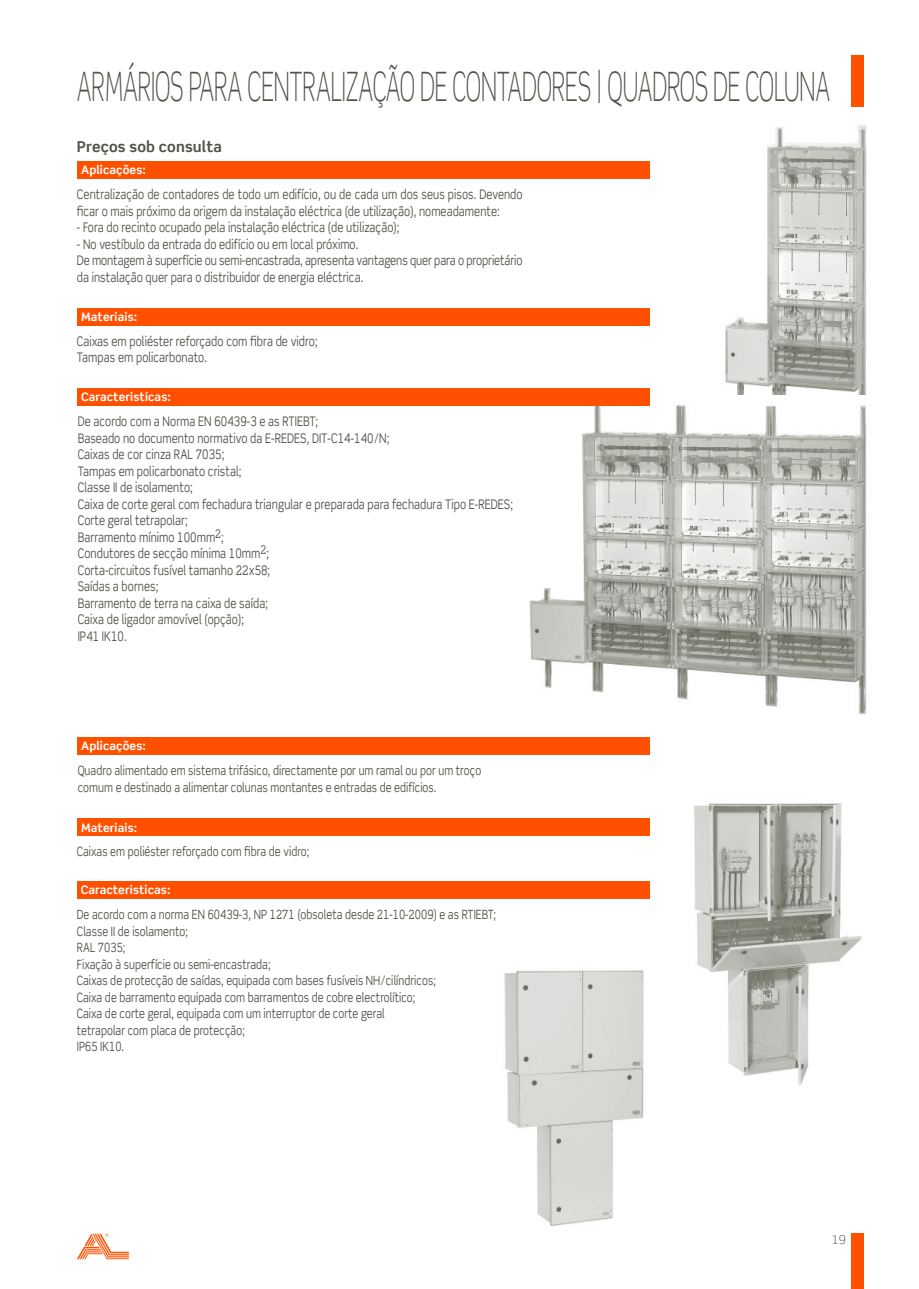
<style>
.page{position:relative;width:919px;height:1289px;background:#fff}
.page>*{position:absolute;margin:0;border:0;box-sizing:border-box;transform-origin:0 0}
.t1{font:300 40.5px "Scene Std";letter-spacing:-.005em;color:#535249;scale:.57 1}
.t2{font:700 15px "Scene Std";letter-spacing:.01em;color:#535249}
.t3{font:13.2px/16.5px "Scene Std";letter-spacing:.005em;color:#535249;scale:.8 1}
.t4{font:12.75px/16.5px "Scene Std";letter-spacing:.005em;color:#535249;scale:.8 1}
.t5{font:300 12px "Scene Std";color:#535249}
.t6{font:700 11.7px "Scene Std";letter-spacing:.01em;color:#fff}
</style>
<div class="page">
<div style="left:77px;top:162px;width:572px;height:17px;background:#ff5000"></div>
<img style="left:725px;top:125px;width:142px;height:270px">
<img style="left:510px;top:395px;width:357px;height:319px">
<div style="left:77px;top:308px;width:572px;height:17px;background:#ff5000"></div>
<div style="left:77px;top:388px;width:572px;height:17px;background:#ff5000"></div>
<div style="left:77px;top:737px;width:572px;height:17px;background:#ff5000"></div>
<div style="left:77px;top:818px;width:572px;height:17px;background:#ff5000"></div>
<div style="left:77px;top:881px;width:572px;height:17px;background:#ff5000"></div>
<div style="left:851px;top:1233px;width:12px;height:56px;background:#ff5000"></div>
<div style="left:850px;top:55px;width:13px;height:51px;background:#ff5000"></div>
<svg style="left:77px;top:1233px;width:52px;height:26px"></svg>
<img style="left:504px;top:970px;width:140px;height:256px">
<img style="left:694px;top:803px;width:168px;height:282px">
<h1 class="t1" style="left:77px;top:62px;width:1322px">ARMÁRIOS PARA CENTRALIZAÇÃO DE CONTADORES | QUADROS DE COLUNA</h1>
<p class="t2" style="left:77px;top:137px;width:146px">Preços sob consulta</p>
<p class="t6" style="left:81px;top:162px;width:66px">Aplicações:</p>
<p class="t3" style="left:77px;top:186px;width:558px">Centralização de contadores de todo um edifício, ou de cada um dos seus pisos. Devendo ficar o mais próximo da origem da instalação eléctrica (de utilização), nomeadamente:</p>
<p class="t3" style="left:77px;top:219px;width:404px">- Fora do recinto ocupado pela instalação eléctrica (de utilização);</p>
<p class="t3" style="left:77px;top:236px;width:558px">- No vestíbulo da entrada do edifício ou em local próximo.<br>De montagem à superfície ou semi-encastrada, apresenta vantagens quer para o proprietário da instalação quer para o distribuidor de energia eléctrica.</p>
<p class="t6" style="left:81px;top:310px;width:57px">Materiais:</p>
<p class="t3" style="left:77px;top:333px;width:302px">Caixas em poliéster reforçado com fibra de vidro;<br>Tampas em policarbonato.</p>
<p class="t6" style="left:81px;top:389px;width:91px">Caracteristicas:</p>
<p class="t3" style="left:78px;top:413px;width:545px">De acordo com a Norma EN 60439-3 e as RTIEBT;<br>Baseado no documento normativo da E-REDES, DIT-C14-140/N;<br>Caixas de cor cinza RAL 7035;<br>Tampas em policarbonato cristal;<br>Classe II de isolamento;<br>Caixa de corte geral com fechadura triangular e preparada para fechadura Tipo E-REDES; Corte geral tetrapolar;<br>Barramento mínimo 100mm<sup>2</sup>;<br>Condutores de secção mínima 10mm<sup>2</sup>;<br>Corta-circuitos fusível tamanho 22x58;<br>Saídas a bornes;<br>Barramento de terra na caixa de saída;<br>Caixa de ligador amovível (opção);<br>IP41 IK10.</p>
<p class="t6" style="left:81px;top:739px;width:66px">Aplicações:</p>
<p class="t4" style="left:78px;top:762px;width:505px">Quadro alimentado em sistema trifásico, directamente por um ramal ou por um troço comum e destinado a alimentar colunas montantes e entradas de edifícios.</p>
<p class="t6" style="left:81px;top:820px;width:57px">Materiais:</p>
<p class="t4" style="left:77px;top:843px;width:292px">Caixas em poliéster reforçado com fibra de vidro;</p>
<p class="t6" style="left:81px;top:882px;width:91px">Caracteristicas:</p>
<p class="t4" style="left:77px;top:906px;width:525px">De acordo com a norma EN 60439-3, NP 1271 (obsoleta desde 21-10-2009) e as RTIEBT; Classe II de isolamento;<br>RAL 7035;<br>Fixação à superfície ou semi-encastrada;<br>Caixas de protecção de saídas, equipada com bases fusíveis NH/cilíndricos;<br>Caixa de barramento equipada com barramentos de cobre electrolítico;<br>Caixa de corte geral, equipada com um interruptor de corte geral<br>tetrapolar com placa de protecção;<br>IP65 IK10.</p>
<p class="t5" style="left:831px;top:1232px;width:16px">19</p>
</div>
